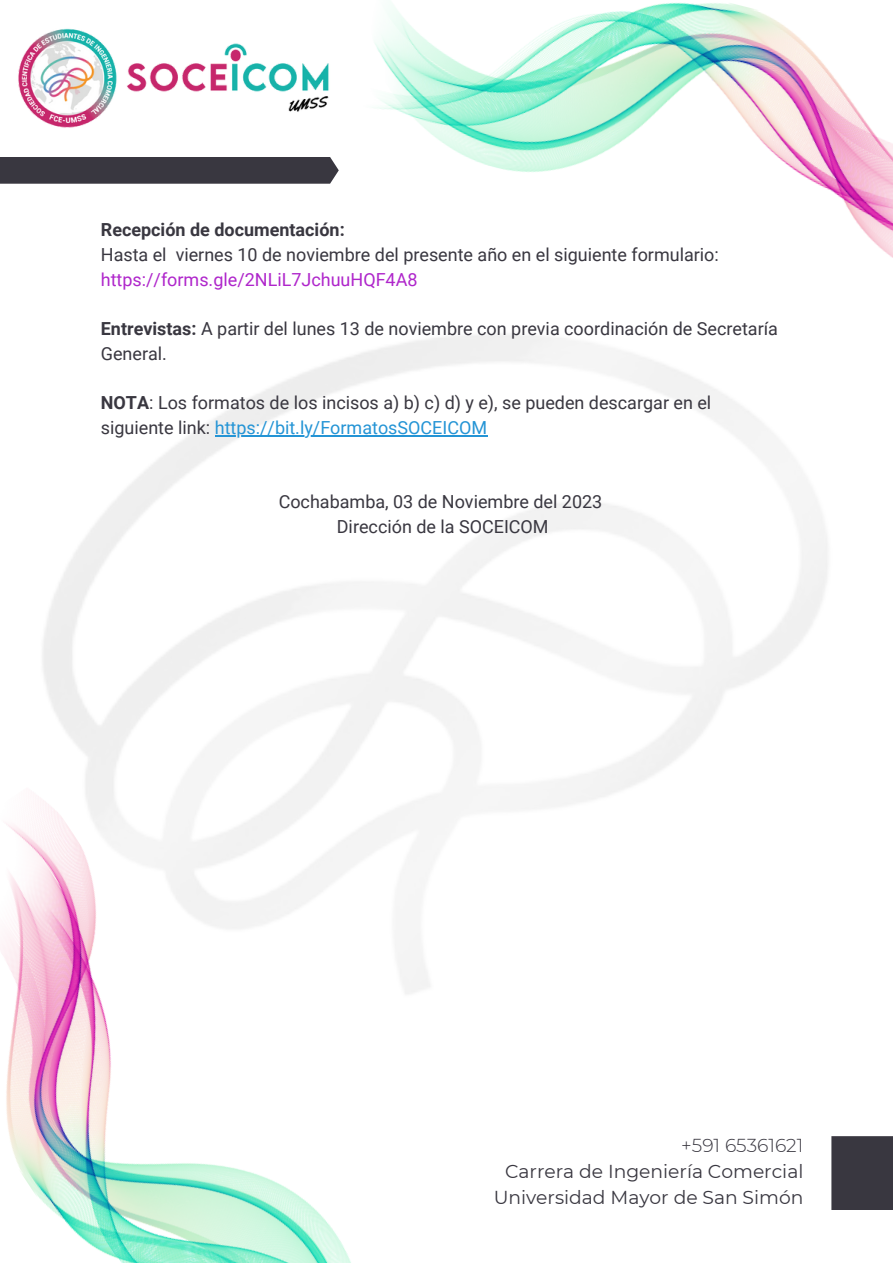
<style>
.page{position:relative;width:893px;height:1264px;background:#fff}
.page>*{position:absolute;margin:0;border:0;box-sizing:border-box;transform-origin:0 0}
.t1{font:18.75px/25.8px "Montserrat";color:#393740;text-align:right}
.t2{font:300 18.75px "Montserrat";color:#393740}
.t3{font:18px/24.8px "Roboto";color:#393740}
.t4{font:700 18px "Roboto";color:#393740}
.s1{color:#af26cb}
.s2{font-weight:700}
.s3{color:#2494d5}
</style>
<div class="page">
<div style="left:831px;top:1136px;width:61px;height:73px;background:#393740"></div>
<img style="left:375px;top:2px;width:517px;height:255px">
<img style="left:0;top:823px;width:351px;height:439px">
<img style="left:23px;top:334px;width:805px;height:678px">
<img style="left:0;top:28px;width:339px;height:156px">
<hr style="left:215px;top:435px;width:272px;height:1px;background:#2494d5">
<p class="t4" style="left:101px;top:219px;width:245px">Recepción de documentación:</p>
<p class="t3" style="left:101px;top:242px;width:619px">Hasta el viernes 10 de noviembre del presente año en el siguiente formulario: <span class="s1">https://forms.gle/2NLiL7JchuuHQF4A8</span></p>
<p class="t3" style="left:101px;top:316px;width:678px"><span class="s2">Entrevistas:</span> A partir del lunes 13 de noviembre con previa coordinación de Secretaría<br>General.</p>
<p class="t3" style="left:101px;top:390px;width:612px"><span class="s2">NOTA</span>: Los formatos de los incisos a) b) c) d) y e), se pueden descargar en el siguiente link: <span class="s3">https://bit.ly/FormatosSOCEICOM</span></p>
<p class="t3" style="left:279px;top:489px;width:325px">Cochabamba, 03 de Noviembre del 2023</p>
<p class="t3" style="left:337px;top:514px;width:213px">Dirección de la SOCEICOM</p>
<p class="t2" style="left:681px;top:1134px;width:124px">+591 65361621</p>
<p class="t1" style="left:493px;top:1158px;width:311px">Carrera de Ingeniería Comercial<br>Universidad Mayor de San Simón</p>
</div>
